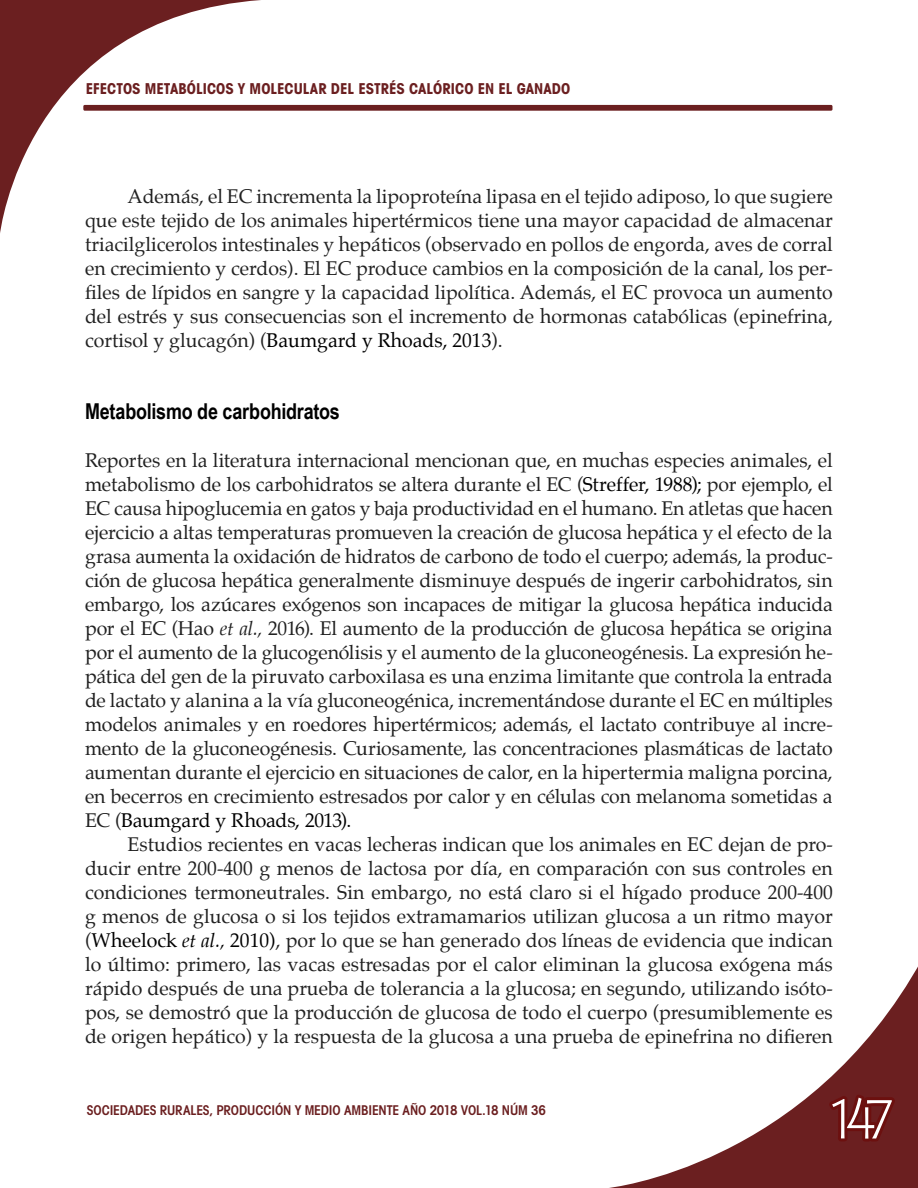
<style>
.page{position:relative;width:918px;height:1188px;background:#fff}
.page>*{position:absolute;margin:0;border:0;box-sizing:border-box;transform-origin:0 0}
.t1{font:60px "Martin Got URWT Ligh";color:#fff}
.t2{font:700 21.9px "Arial Narrow";letter-spacing:-.01em;color:#000}
.t3{font:19.5px/24px "Palatino";color:#212121;text-align:justify}
.t4{font:700 condensed 15px "Avant Garde";color:#6b1f20}
.t5{font:13.5px "Avant Garde Cond Demi SC800";letter-spacing:-.015em;color:#6b1f20}
.s1{color:#000}
.s2{font-style:italic}
.s3{font-style:italic;color:#000}
</style>
<div class="page">
<div style="left:83px;top:105px;width:749px;height:6px;background:#6b1f20;border-radius:2px"></div>
<svg style="left:0;top:0;width:262px;height:233px"></svg>
<svg style="left:609px;top:966px;width:309px;height:222px"></svg>
<svg style="left:824px;top:1090px;width:75px;height:55px;background:#6b1818"></svg>
<p class="t4" style="left:86px;top:79px;width:486px">EFECTOS METABÓLICOS Y MOLECULAR DEL ESTRÉS CALÓRICO EN EL GANADO</p>
<p class="t3" style="left:85px;top:184px;width:749px;text-indent:43px">Además, el EC incrementa la lipoproteína lipasa en el tejido adiposo, lo que sugiere que este tejido de los animales hipertérmicos tiene una mayor capacidad de almacenar triacilglicerolos intestinales y hepáticos (observado en pollos de engorda, aves de corral en crecimiento y cerdos). El EC produce cambios en la composición de la canal, los per&shy;files de lípidos en sangre y la capacidad lipolítica. Además, el EC provoca un aumento del estrés y sus consecuencias son el incremento de hormonas catabólicas (epinefrina, cortisol y glucagón) (<span class="s1">Baumgard y Rhoads, 2013</span>).</p>
<p class="t2" style="left:85px;top:394px;width:256px">Metabolismo de carbohidratos</p>
<p class="t3" style="left:85px;top:448px;width:749px">Reportes en la literatura internacional mencionan que, en muchas especies animales, el metabolismo de los carbohidratos se altera durante el EC (<span class="s1">Streffer, 1988);</span> por ejemplo, el EC causa hipoglucemia en gatos y baja productividad en el humano. En atletas que hacen ejercicio a altas temperaturas promueven la creación de glucosa hepática y el efecto de la grasa aumenta la oxidación de hidratos de carbono de todo el cuerpo; además, la produc&shy;ción de glucosa hepática generalmente disminuye después de ingerir carbohidratos, sin embargo, los azúcares exógenos son incapaces de mitigar la glucosa hepática inducida por el EC (Hao <span class="s2">et al.,</span> 2016). El aumento de la producción de glucosa hepática se origina por el aumento de la glucogenólisis y el aumento de la gluconeogénesis. La expresión he&shy;pática del gen de la piruvato carboxilasa es una enzima limitante que controla la entrada de lactato y alanina a la vía gluconeogénica, incrementándose durante el EC en múltiples modelos animales y en roedores hipertérmicos; además, el lactato contribuye al incre&shy;mento de la gluconeogénesis. Curiosamente, las concentraciones plasmáticas de lactato aumentan durante el ejercicio en situaciones de calor, en la hipertermia maligna porcina, en becerros en crecimiento estresados por calor y en células con melanoma sometidas a EC (<span class="s1">Baumgard y Rhoads, 2013).</span></p>
<p class="t3" style="left:85px;top:832px;width:749px;text-indent:43px">Estudios recientes en vacas lecheras indican que los animales en EC dejan de pro&shy;ducir entre 200-400 g menos de lactosa por día, en comparación con sus controles en condiciones termoneutrales. Sin embargo, no está claro si el hígado produce 200-400 g menos de glucosa o si los tejidos extramamarios utilizan glucosa a un ritmo mayor (<span class="s1">Wheelock</span> <span class="s3">et al.,</span> <span class="s1">2010)</span>, por lo que se han generado dos líneas de evidencia que indican lo último: primero, las vacas estresadas por el calor eliminan la glucosa exógena más rápido después de una prueba de tolerancia a la glucosa; en segundo, utilizando isóto&shy;pos, se demostró que la producción de glucosa de todo el cuerpo (presumiblemente es de origen hepático) y la respuesta de la glucosa a una prueba de epinefrina no difieren</p>
<p class="t5" style="left:87px;top:1101px;width:461px">SOCIEDADES RURALES, PRODUCCIÓN Y MEDIO AMBIENTE AÑO 2018 VOL.18 NÚM 36</p>
<h1 class="t1" style="left:827px;top:1083px;width:69px">147</h1>
</div>
